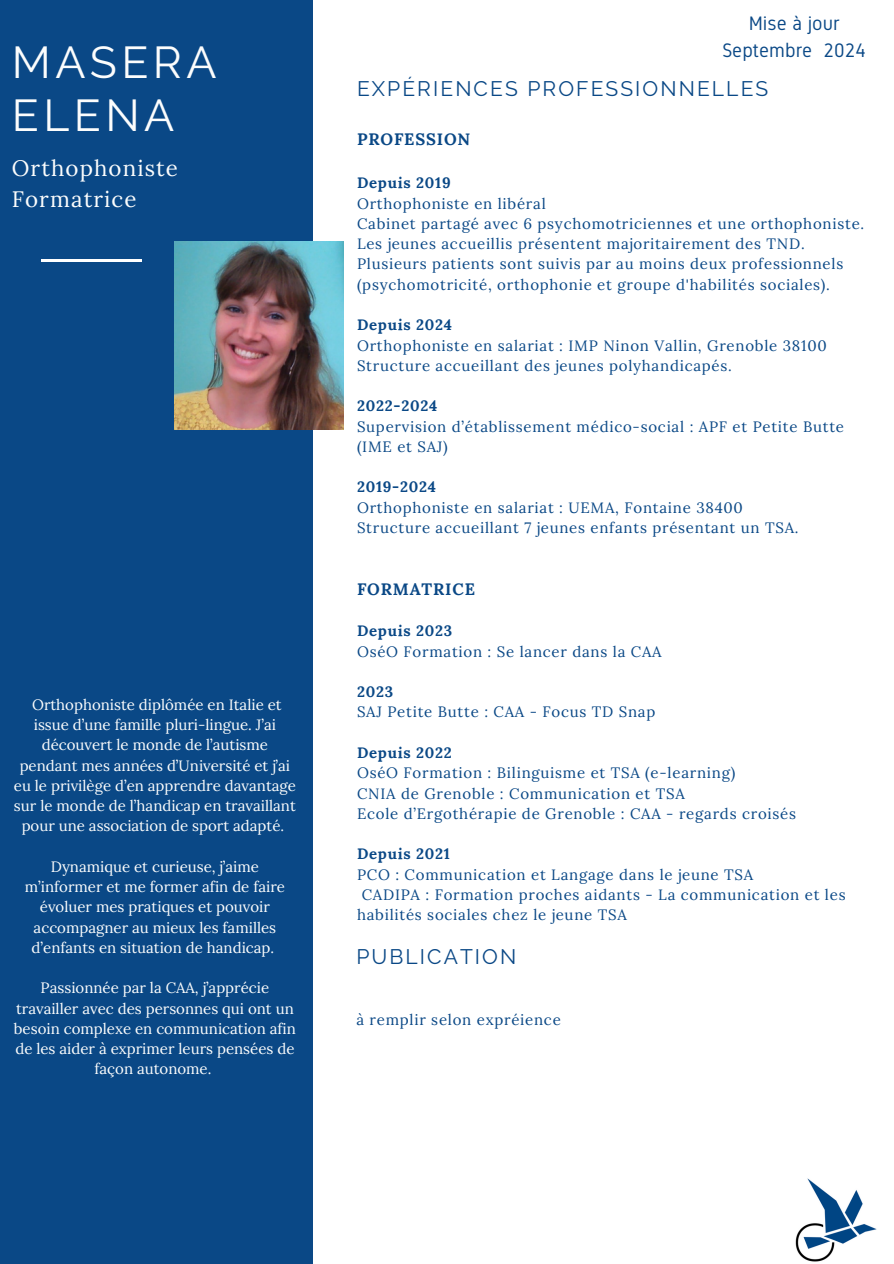
<style>
.page{position:relative;width:894px;height:1264px;background:#fff}
.page>*{position:absolute;margin:0;border:0;box-sizing:border-box;transform-origin:0 0}
.t1{font:44.55px/53.2px "Raleway";letter-spacing:.1em;color:#fcfdfd}
.t2{font:22.2px/30.3px "Lora";letter-spacing:.05em;color:#fcfdfd}
.t3{font:21px "Raleway";letter-spacing:.1em;color:#0a4886}
.t4{font:19.5px/27px "Gidole";color:#0a4886;text-align:center}
.t5{font:700 16.5px "Lora";letter-spacing:.05em;color:#0a4886}
.t6{font:15px/20.2px "Lora";letter-spacing:.05em;color:#0a4886}
.t7{font:15px/20.2px "Lora";color:#fcfdfd;text-align:center}
.t8{font:700 15px "Lora";letter-spacing:.05em;color:#0a4886}
</style>
<div class="page">
<div style="left:0;top:0;width:313px;height:1263px;background:#0a4886"></div>
<img style="left:174px;top:242px;width:169px;height:188px">
<hr style="left:41px;top:260px;width:100px;height:2px;background:#fff">
<img style="left:795px;top:1178px;width:82px;height:84px">
<h2 class="t1" style="left:12px;top:36px;width:206px">MASERA<br>ELENA</h2>
<p class="t2" style="left:12px;top:153px;width:168px">Orthophoniste<br>Formatrice</p>
<p class="t7" style="left:14px;top:694px;width:283px">Orthophoniste diplômée en Italie et issue d’une famille pluri-lingue. J’ai découvert le monde de l’autisme pendant mes années d’Université et j’ai eu le privilège d’en apprendre davantage sur le monde de l’handicap en travaillant pour une association de sport adapté.</p>
<h3 class="t7" style="left:25px;top:856px;width:262px">Dynamique et curieuse, j’aime m’informer et me former afin de faire évoluer mes pratiques et pouvoir accompagner au mieux les familles d’enfants en situation de handicap.</h3>
<p class="t7" style="left:14px;top:977px;width:283px">Passionnée par la CAA, j’apprécie travailler avec des personnes qui ont un besoin complexe en communication afin de les aider à exprimer leurs pensées de façon autonome.</p>
<p class="t4" style="left:722px;top:9px;width:145px">Mise à jour<br>Septembre 2024</p>
<p class="t3" style="left:357px;top:76px;width:412px">EXPÉRIENCES PROFESSIONNELLES</p>
<p class="t5" style="left:357px;top:128px;width:115px">PROFESSION</p>
<p class="t8" style="left:357px;top:173px;width:95px">Depuis 2019</p>
<h4 class="t6" style="left:357px;top:193px;width:190px">Orthophoniste en libéral</h4>
<h3 class="t6" style="left:357px;top:213px;width:508px">Cabinet partagé avec 6 psychomotriciennes et une orthophoniste.<br>Les jeunes accueillis présentent majoritairement des TND.<br>Plusieurs patients sont suivis par au moins deux professionnels (psychomotricité, orthophonie et groupe d'habilités sociales).</h3>
<h5 class="t8" style="left:357px;top:315px;width:97px">Depuis 2024</h5>
<p class="t6" style="left:357px;top:335px;width:471px">Orthophoniste en salariat : IMP Ninon Vallin, Grenoble 38100</p>
<p class="t6" style="left:357px;top:355px;width:376px">Structure accueillant des jeunes polyhandicapés.</p>
<p class="t8" style="left:357px;top:396px;width:82px">2022-2024</p>
<p class="t6" style="left:357px;top:416px;width:488px">Supervision d’établissement médico-social : APF et Petite Butte (IME et SAJ)</p>
<p class="t8" style="left:357px;top:477px;width:81px">2019-2024</p>
<p class="t6" style="left:357px;top:497px;width:387px">Orthophoniste en salariat : UEMA, Fontaine 38400</p>
<p class="t6" style="left:357px;top:517px;width:443px">Structure accueillant 7 jeunes enfants présentant un TSA.</p>
<p class="t5" style="left:357px;top:578px;width:119px">FORMATRICE</p>
<p class="t8" style="left:357px;top:621px;width:97px">Depuis 2023</p>
<p class="t6" style="left:357px;top:641px;width:306px">OséO Formation : Se lancer dans la CAA</p>
<p class="t8" style="left:357px;top:682px;width:38px">2023</p>
<h5 class="t6" style="left:357px;top:701px;width:300px">SAJ Petite Butte : CAA - Focus TD Snap</h5>
<p class="t8" style="left:357px;top:743px;width:96px">Depuis 2022</p>
<p class="t6" style="left:357px;top:762px;width:380px">OséO Formation : Bilinguisme et TSA (e-learning)</p>
<p class="t6" style="left:357px;top:782px;width:329px">CNIA de Grenoble : Communication et TSA</p>
<p class="t6" style="left:357px;top:803px;width:440px">Ecole d’Ergothérapie de Grenoble : CAA - regards croisés</p>
<p class="t8" style="left:357px;top:844px;width:94px">Depuis 2021</p>
<p class="t6" style="left:357px;top:863px;width:397px">PCO : Communication et Langage dans le jeune TSA</p>
<p class="t6" style="left:357px;top:884px;width:490px;text-indent:5px">CADIPA : Formation proches aidants - La communication et les habilités sociales chez le jeune TSA</p>
<p class="t3" style="left:356px;top:944px;width:161px">PUBLICATION</p>
<p class="t6" style="left:356px;top:1009px;width:206px">à remplir selon expréience</p>
</div>
